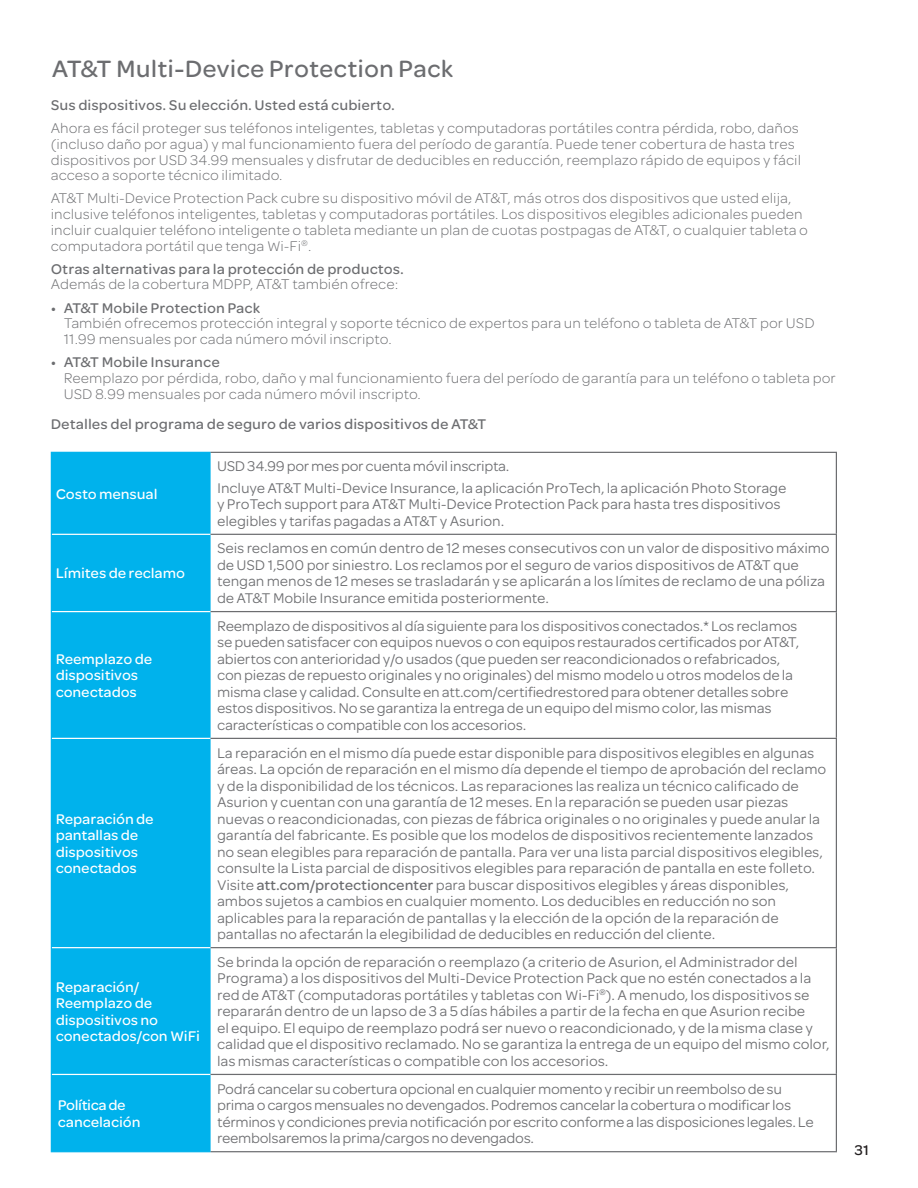
<style>
.page{position:relative;width:918px;height:1188px;background:#fff}
.page>*{position:absolute;margin:0;border:0;box-sizing:border-box;transform-origin:0 0}
.t1{font:25.2px "Omnes ATTII Medium";color:#6c6d70}
.t2{font:15px/16.5px "Omnes ATTII";letter-spacing:-.01em;color:#6c6d70}
.t3{font:300 15px/15.8px "Omnes ATT";color:#6c6d70}
.t4{font:500 15px "Omnes ATT";color:#6c6d70}
.t5{font:15px/16.5px "Omnes ATTII Medium";letter-spacing:-.01em;color:#fff}
.t6{font:15px "Omnes ATTII Medium";color:#231f20}
.s1{font-family:"Omnes ATTII Medium"}
</style>
<div class="page">
<div style="left:52px;top:453px;width:159px;height:698px;background:#00b2ec"></div>
<hr style="left:52px;top:534px;width:159px;height:1px;background:#fff">
<hr style="left:52px;top:611px;width:159px;height:1px;background:#fff">
<hr style="left:52px;top:738px;width:159px;height:1px;background:#fff">
<hr style="left:52px;top:947px;width:159px;height:1px;background:#fff">
<hr style="left:52px;top:1074px;width:159px;height:1px;background:#fff">
<hr style="left:51px;top:453px;width:1px;height:81px;background:#00b2ec">
<hr style="left:51px;top:452px;width:160px;height:1px;background:#00b2ec">
<hr style="left:51px;top:534px;width:1px;height:78px;background:#00b2ec">
<hr style="left:51px;top:612px;width:1px;height:126px;background:#00b2ec">
<hr style="left:51px;top:738px;width:1px;height:210px;background:#00b2ec">
<hr style="left:51px;top:948px;width:1px;height:126px;background:#00b2ec">
<hr style="left:51px;top:1074px;width:1px;height:77px;background:#00b2ec">
<hr style="left:211px;top:452px;width:626px;height:1px;background:#6c6d70">
<hr style="left:836px;top:453px;width:1px;height:81px;background:#6c6d70">
<hr style="left:211px;top:534px;width:626px;height:1px;background:#6c6d70">
<hr style="left:836px;top:535px;width:1px;height:76px;background:#6c6d70">
<hr style="left:211px;top:611px;width:626px;height:1px;background:#6c6d70">
<hr style="left:836px;top:612px;width:1px;height:126px;background:#6c6d70">
<hr style="left:211px;top:738px;width:626px;height:1px;background:#6c6d70">
<hr style="left:836px;top:739px;width:1px;height:208px;background:#6c6d70">
<hr style="left:836px;top:948px;width:1px;height:126px;background:#6c6d70">
<hr style="left:211px;top:947px;width:626px;height:1px;background:#6c6d70">
<hr style="left:211px;top:1074px;width:626px;height:1px;background:#6c6d70">
<hr style="left:836px;top:1075px;width:1px;height:76px;background:#6c6d70">
<hr style="left:51px;top:1151px;width:160px;height:1px;background:#00b2ec">
<hr style="left:211px;top:1151px;width:626px;height:1px;background:#6c6d70">
<h1 class="t1" style="left:52px;top:51px;width:403px">AT&amp;T Multi-Device Protection Pack</h1>
<p class="t4" style="left:51px;top:95px;width:346px">Sus dispositivos. Su elección. Usted está cubierto.</p>
<p class="t3" style="left:51px;top:120px;width:752px">Ahora es fácil proteger sus teléfonos inteligentes, tabletas y computadoras portátiles contra pérdida, robo, daños (incluso daño por agua) y mal funcionamiento fuera del período de garantía. Puede tener cobertura de hasta tres dispositivos por USD 34.99 mensuales y disfrutar de deducibles en reducción, reemplazo rápido de equipos y fácil acceso a soporte técnico ilimitado.</p>
<p class="t3" style="left:51px;top:190px;width:759px">AT&amp;T Multi-Device Protection Pack cubre su dispositivo móvil de AT&amp;T, más otros dos dispositivos que usted elija, inclusive teléfonos inteligentes, tabletas y computadoras portátiles. Los dispositivos elegibles adicionales pueden incluir cualquier teléfono inteligente o tableta mediante un plan de cuotas postpagas de AT&amp;T, o cualquier tableta o computadora portátil que tenga Wi-Fi<sup>®</sup>.</p>
<p class="t4" style="left:51px;top:258px;width:355px">Otras alternativas para la protección de productos.</p>
<p class="t3" style="left:51px;top:276px;width:349px">Además de la cobertura MDPP, AT&amp;T también ofrece:</p>
<p class="t4" style="left:51px;top:297px;width:211px">• AT&amp;T Mobile Protection Pack</p>
<p class="t3" style="left:64px;top:315px;width:752px">También ofrecemos protección integral y soporte técnico de expertos para un teléfono o tableta de AT&amp;T por USD<br>11.99 mensuales por cada número móvil inscripto.</p>
<p class="t4" style="left:51px;top:352px;width:171px">• AT&amp;T Mobile Insurance</p>
<p class="t3" style="left:64px;top:370px;width:774px">Reemplazo por pérdida, robo, daño y mal funcionamiento fuera del período de garantía para un teléfono o tableta por<br>USD 8.99 mensuales por cada número móvil inscripto.</p>
<p class="t4" style="left:51px;top:414px;width:437px">Detalles del programa de seguro de varios dispositivos de AT&amp;T</p>
<p class="t5" style="left:56px;top:485px;width:103px">Costo mensual</p>
<p class="t5" style="left:56px;top:564px;width:131px">Límites de reclamo</p>
<p class="t5" style="left:56px;top:650px;width:98px">Reemplazo de dispositivos conectados</p>
<p class="t5" style="left:56px;top:809px;width:100px">Reparación de pantallas de dispositivos conectados</p>
<p class="t5" style="left:56px;top:977px;width:146px">Reparación/<br>Reemplazo de dispositivos no conectados/con WiFi</p>
<p class="t5" style="left:58px;top:1096px;width:84px">Política de cancelación</p>
<p class="t2" style="left:217px;top:455px;width:571px;line-height:21.1px">USD 34.99 por mes por cuenta móvil inscripta.<br>Incluye AT&amp;T Multi-Device Insurance, la aplicación ProTech, la aplicación Photo Storage</p>
<p class="t2" style="left:217px;top:495px;width:565px">y ProTech support para AT&amp;T Multi-Device Protection Pack para hasta tres dispositivos elegibles y tarifas pagadas a AT&amp;T y Asurion.</p>
<p class="t2" style="left:217px;top:539px;width:614px">Seis reclamos en común dentro de 12 meses consecutivos con un valor de dispositivo máximo de USD 1,500 por siniestro. Los reclamos por el seguro de varios dispositivos de AT&amp;T que tengan menos de 12 meses se trasladarán y se aplicarán a los límites de reclamo de una póliza de AT&amp;T Mobile Insurance emitida posteriormente.</p>
<p class="t2" style="left:217px;top:617px;width:584px">Reemplazo de dispositivos al día siguiente para los dispositivos conectados.* Los reclamos se pueden satisfacer con equipos nuevos o con equipos restaurados certificados por AT&amp;T, abiertos con anterioridad y/o usados (que pueden ser reacondicionados o refabricados, con piezas de repuesto originales y no originales) del mismo modelo u otros modelos de la misma clase y calidad. Consulte en att.com/certifiedrestored para obtener detalles sobre estos dispositivos. No se garantiza la entrega de un equipo del mismo color, las mismas características o compatible con los accesorios.</p>
<p class="t2" style="left:217px;top:743px;width:611px">La reparación en el mismo día puede estar disponible para dispositivos elegibles en algunas áreas. La opción de reparación en el mismo día depende el tiempo de aprobación del reclamo y de la disponibilidad de los técnicos. Las reparaciones las realiza un técnico calificado de Asurion y cuentan con una garantía de 12 meses. En la reparación se pueden usar piezas nuevas o reacondicionadas, con piezas de fábrica originales o no originales y puede anular la garantía del fabricante. Es posible que los modelos de dispositivos recientemente lanzados no sean elegibles para reparación de pantalla. Para ver una lista parcial dispositivos elegibles, consulte la Lista parcial de dispositivos elegibles para reparación de pantalla en este folleto.<br>Visite <span class="s1">att.com/protectioncenter</span> para buscar dispositivos elegibles y áreas disponibles, ambos sujetos a cambios en cualquier momento. Los deducibles en reducción no son aplicables para la reparación de pantallas y la elección de la opción de la reparación de pantallas no afectarán la elegibilidad de deducibles en reducción del cliente.</p>
<p class="t2" style="left:217px;top:953px;width:614px">Se brinda la opción de reparación o reemplazo (a criterio de Asurion, el Administrador del Programa) a los dispositivos del Multi-Device Protection Pack que no estén conectados a la red de AT&amp;T (computadoras portátiles y tabletas con Wi-Fi<sup>®</sup>). A menudo, los dispositivos se repararán dentro de un lapso de 3 a 5 días hábiles a partir de la fecha en que Asurion recibe<br>el equipo. El equipo de reemplazo podrá ser nuevo o reacondicionado, y de la misma clase y calidad que el dispositivo reclamado. No se garantiza la entrega de un equipo del mismo color, las mismas características o compatible con los accesorios.</p>
<p class="t2" style="left:217px;top:1079px;width:598px">Podrá cancelar su cobertura opcional en cualquier momento y recibir un reembolso de su prima o cargos mensuales no devengados. Podremos cancelar la cobertura o modificar los términos y condiciones previa notificación por escrito conforme a las disposiciones legales. Le reembolsaremos la prima/cargos no devengados.</p>
<p class="t6" style="left:855px;top:1139px;width:16px">31</p>
</div>
